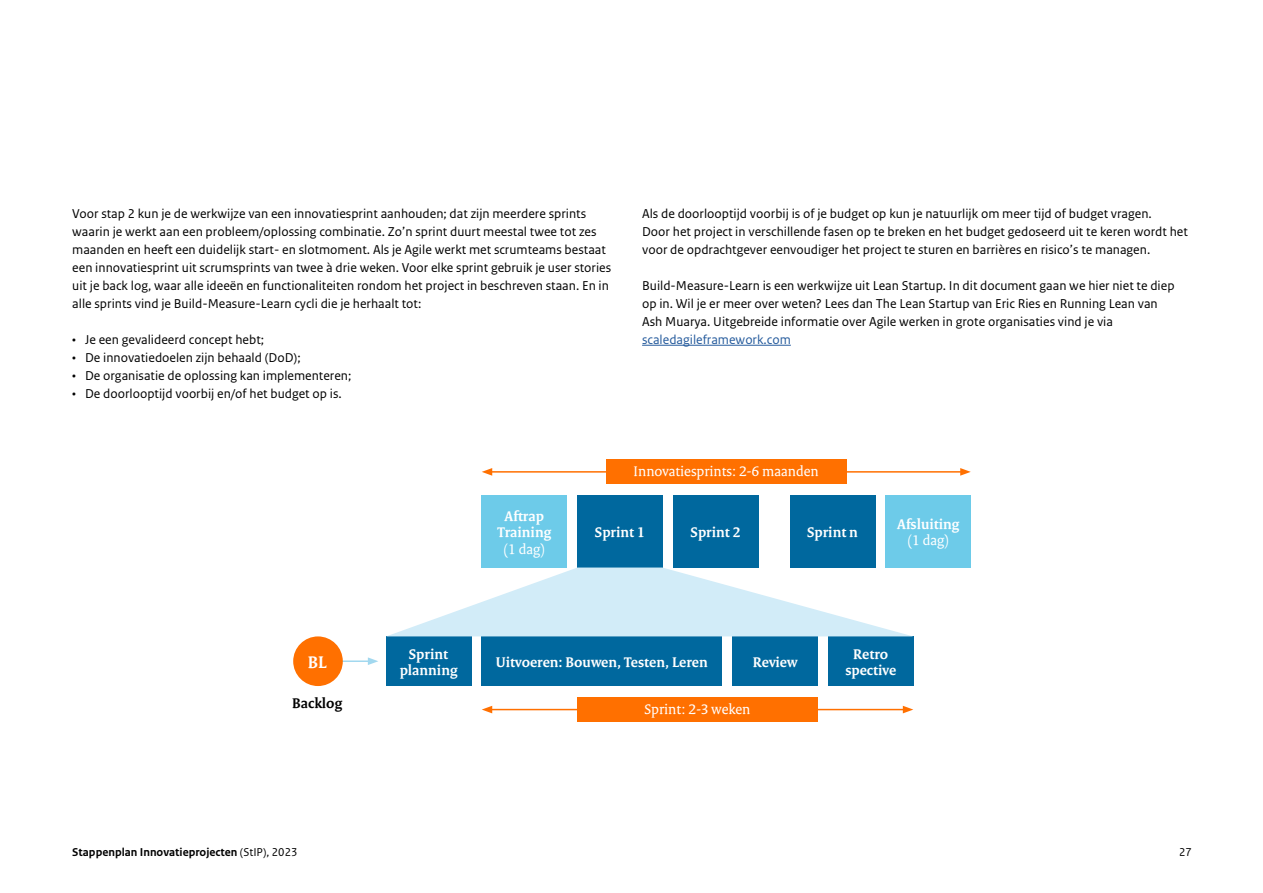
<style>
.page{position:relative;width:1263px;height:893px;background:#fff}
.page>*{position:absolute;margin:0;border:0;box-sizing:border-box;transform-origin:0 0}
._05_RO_Alineakop_Ser{font:700 18px "Rijksoverheid Serif";color:#fff}
._05_RO_Alineakop_Ser-2{font:700 15px/16.5px "Rijksoverheid Serif";color:#fff;text-align:center}
._05_RO_Alineakop_Ser-3{font:15px "Rijksoverheid Serif";color:#fff}
._05_RO_Alineakop_Ser-4{font:700 15px "Rijksoverheid Serif";color:#000}
._10_RO_Broodtekst_Sa{font:13.5px/18px "Rijksoverheid Sans Text";color:#000}
.t1{font:700 12px "Rijksoverheid Sans Text";color:#000}
.t2{font:12px "Rijksoverheid Sans Text";color:#000}
.s1{color:#245a9c}
.s2{font-weight:400}
</style>
<div class="page">
<hr style="left:642px;top:345px;width:149px;height:1px;background:#245a9c">
<hr style="left:490px;top:709px;width:415px;height:1px;background:#ff7000">
<svg style="left:482px;top:706px;width:10px;height:7px"></svg>
<svg style="left:903px;top:706px;width:10px;height:7px"></svg>
<hr style="left:317px;top:660px;width:53px;height:2px;background:#a2d8ef">
<svg style="left:368px;top:657px;width:10px;height:8px"></svg>
<div style="left:293px;top:636px;width:50px;height:50px;background:#ff7000;border-radius:50%"></div>
<div style="left:386px;top:636px;width:85px;height:50px;background:#00689e"></div>
<div style="left:482px;top:636px;width:240px;height:50px;background:#00689e"></div>
<div style="left:733px;top:636px;width:85px;height:50px;background:#00689e"></div>
<div style="left:828px;top:636px;width:85px;height:50px;background:#00689e"></div>
<div style="left:577px;top:697px;width:241px;height:25px;background:#ff7000"></div>
<div style="left:482px;top:495px;width:85px;height:72px;background:#6dcbe9"></div>
<div style="left:577px;top:495px;width:85px;height:72px;background:#00689e"></div>
<div style="left:673px;top:495px;width:85px;height:72px;background:#00689e"></div>
<div style="left:790px;top:495px;width:85px;height:72px;background:#00689e"></div>
<div style="left:886px;top:495px;width:85px;height:72px;background:#6dcbe9"></div>
<hr style="left:490px;top:471px;width:472px;height:2px;background:#ff7000">
<svg style="left:482px;top:468px;width:10px;height:8px"></svg>
<svg style="left:960px;top:468px;width:11px;height:8px"></svg>
<div style="left:606px;top:459px;width:240px;height:25px;background:#ff7000"></div>
<svg style="left:388px;top:567px;width:525px;height:69px"></svg>
<p class="_10_RO_Broodtekst_Sa" style="left:72px;top:205px;width:540px">Voor stap 2 kun je de werkwijze van een innovatiesprint aanhouden; dat zijn meerdere sprints waarin je werkt aan een probleem/oplossing combinatie. Zo’n sprint duurt meestal twee tot zes maanden en heeft een duidelijk start- en slotmoment. Als je Agile werkt met scrumteams bestaat een innovatiesprint uit scrumsprints van twee à drie weken. Voor elke sprint gebruik je user stories uit je back log, waar alle ideeën en functionaliteiten rondom het project in beschreven staan. En in alle sprints vind je Build-Measure-Learn cycli die je herhaalt tot:</p>
<p class="_10_RO_Broodtekst_Sa" style="left:72px;top:331px;width:193px">• Je een gevalideerd concept hebt;</p>
<p class="_10_RO_Broodtekst_Sa" style="left:72px;top:349px;width:230px">• De innovatiedoelen zijn behaald (DoD);</p>
<p class="_10_RO_Broodtekst_Sa" style="left:72px;top:367px;width:281px">• De organisatie de oplossing kan implementeren;</p>
<p class="_10_RO_Broodtekst_Sa" style="left:72px;top:385px;width:271px">• De doorlooptijd voorbij en/of het budget op is.</p>
<p class="_10_RO_Broodtekst_Sa" style="left:642px;top:205px;width:511px">Als de doorlooptijd voorbij is of je budget op kun je natuurlijk om meer tijd of budget vragen.</p>
<p class="_10_RO_Broodtekst_Sa" style="left:642px;top:223px;width:547px">Door het project in verschillende fasen op te breken en het budget gedoseerd uit te keren wordt het voor de opdrachtgever eenvoudiger het project te sturen en barrières en risico’s te managen.</p>
<p class="_10_RO_Broodtekst_Sa" style="left:642px;top:277px;width:534px">Build-Measure-Learn is een werkwijze uit Lean Startup. In dit document gaan we hier niet te diep op in. Wil je er meer over weten? Lees dan The Lean Startup van Eric Ries en Running Lean van Ash Muarya. Uitgebreide informatie over Agile werken in grote organisaties vind je via <span class="s1">scaledagileframework.com</span></p>
<p class="_05_RO_Alineakop_Ser-3" style="left:634px;top:462px;width:187px">Innovatiesprints: 2-6 maanden</p>
<p class="_05_RO_Alineakop_Ser" style="left:308px;top:651px;width:20px">BL</p>
<p class="_05_RO_Alineakop_Ser-4" style="left:292px;top:694px;width:51px">Backlog</p>
<p class="_05_RO_Alineakop_Ser-2" style="left:497px;top:507px;width:55px">Aftrap<br>Training <span class="s2">(1 dag)</span></p>
<p class="_05_RO_Alineakop_Ser-2" style="left:595px;top:524px;width:51px">Sprint 1</p>
<p class="_05_RO_Alineakop_Ser-2" style="left:691px;top:524px;width:51px">Sprint 2</p>
<p class="_05_RO_Alineakop_Ser-2" style="left:807px;top:524px;width:52px">Sprint n</p>
<p class="_05_RO_Alineakop_Ser-2" style="left:897px;top:516px;width:64px">Afsluiting <span class="s2">(1 dag)</span></p>
<p class="_05_RO_Alineakop_Ser-2" style="left:400px;top:645px;width:59px">Sprint planning</p>
<p class="_05_RO_Alineakop_Ser-2" style="left:496px;top:654px;width:213px">Uitvoeren: Bouwen, Testen, Leren</p>
<p class="_05_RO_Alineakop_Ser-2" style="left:753px;top:654px;width:46px">Review</p>
<p class="_05_RO_Alineakop_Ser-2" style="left:845px;top:645px;width:52px">Retro spective</p>
<p class="_05_RO_Alineakop_Ser-3" style="left:644px;top:700px;width:108px">Sprint: 2-3 weken</p>
<p class="t1" style="left:72px;top:845px;width:227px">Stappenplan Innovatieprojecten <span class="s2">(StIP), 2023</span></p>
<p class="t2" style="left:1179px;top:845px;width:14px">27</p>
</div>
